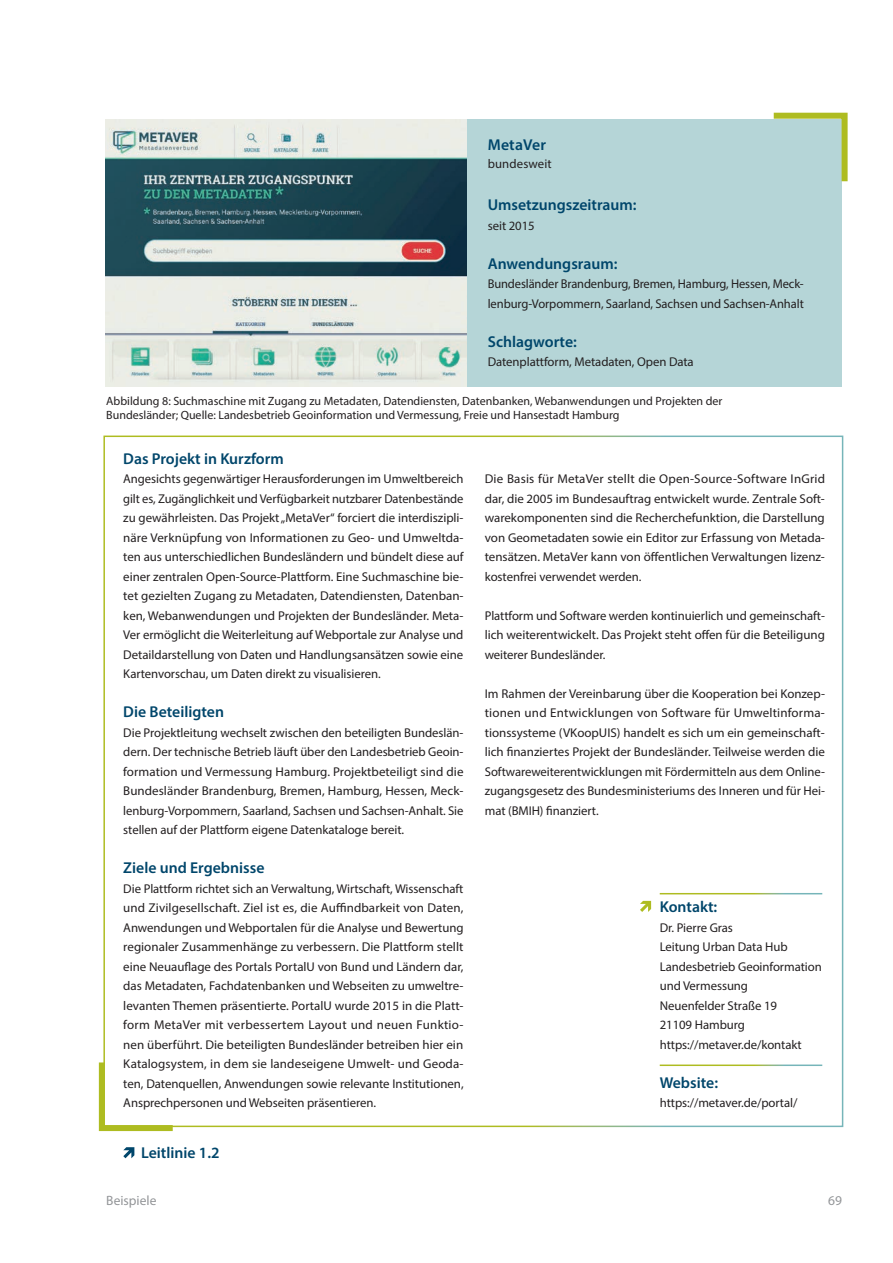
<style>
.page{position:relative;width:893px;height:1263px;background:#fff}
.page>*{position:absolute;margin:0;border:0;box-sizing:border-box;transform-origin:0 0}
.t1{font:600 15.75px "Myriad Pro";color:#00466b}
.t2{font:13.5px "Myriad Pro";color:#939598}
.t3{font:12.75px/19.5px "Myriad Pro";letter-spacing:-.005em;color:#231f20;text-align:justify}
.t4{font:12px/14.4px "Myriad Pro";color:#231f20}
</style>
<div class="page">
<div style="left:466px;top:119px;width:376px;height:268px;background:#b5d5d7"></div>
<svg style="left:773px;top:112px;width:75px;height:70px"></svg>
<svg style="left:98px;top:1056px;width:81px;height:76px"></svg>
<svg style="left:640px;top:901px;width:11px;height:11px"></svg>
<svg style="left:123px;top:1147px;width:11px;height:11px"></svg>
<img style="left:106px;top:119px;width:360px;height:268px">
<p class="t1" style="left:488px;top:135px;width:60px">MetaVer</p>
<p class="t3" style="left:488px;top:154px;width:65px">bundesweit</p>
<p class="t1" style="left:488px;top:195px;width:150px">Umsetzungszeitraum:</p>
<p class="t3" style="left:488px;top:215px;width:48px">seit 2015</p>
<p class="t1" style="left:488px;top:253px;width:131px">Anwendungsraum:</p>
<p class="t3" style="left:488px;top:274px;width:318px">Bundesländer Brandenburg, Bremen, Hamburg, Hessen, Meck&shy;lenburg-Vorpommern, Saarland, Sachsen und Sachsen-Anhalt</p>
<p class="t1" style="left:488px;top:331px;width:91px">Schlagworte:</p>
<p class="t3" style="left:488px;top:352px;width:207px">Datenplattform, Metadaten, Open Data</p>
<p class="t4" style="left:106px;top:394px;width:618px">Abbildung 8: Suchmaschine mit Zugang zu Metadaten, Datendiensten, Datenbanken, Webanwendungen und Projekten der<br>Bundesländer; Quelle: Landesbetrieb Geoinformation und Vermessung, Freie und Hansestadt Hamburg</p>
<p class="t1" style="left:123px;top:448px;width:162px">Das Projekt in Kurzform</p>
<p class="t3" style="left:123px;top:469px;width:342px">Angesichts gegenwärtiger Herausforderungen im Umweltbereich gilt es, Zugänglichkeit und Verfügbarkeit nutzbarer Datenbestände zu gewährleisten. Das Projekt „MetaVer“ forciert die interdiszipli&shy;näre Verknüpfung von Informationen zu Geo- und Umweltda&shy;ten aus unterschiedlichen Bundesländern und bündelt diese auf einer zentralen Open-Source-Plattform. Eine Suchmaschine bie&shy;tet gezielten Zugang zu Metadaten, Datendiensten, Datenban&shy;ken, Webanwendungen und Projekten der Bundesländer. Meta-Ver ermöglicht die Weiterleitung auf Webportale zur Analyse und Detaildarstellung von Daten und Handlungsansätzen sowie eine Kartenvorschau, um Daten direkt zu visualisieren.</p>
<p class="t1" style="left:123px;top:702px;width:102px">Die Beteiligten</p>
<p class="t3" style="left:123px;top:722px;width:342px">Die Projektleitung wechselt zwischen den beteiligten Bundeslän&shy;dern. Der technische Betrieb läuft über den Landesbetrieb Geoin&shy;formation und Vermessung Hamburg. Projektbeteiligt sind die Bundesländer Brandenburg, Bremen, Hamburg, Hessen, Meck&shy;lenburg-Vorpommern, Saarland, Sachsen und Sachsen-Anhalt. Sie stellen auf der Plattform eigene Datenkataloge bereit.</p>
<p class="t1" style="left:123px;top:858px;width:143px">Ziele und Ergebnisse</p>
<p class="t3" style="left:123px;top:878px;width:342px">Die Plattform richtet sich an Verwaltung, Wirtschaft, Wissenschaft und Zivilgesellschaft. Ziel ist es, die Auffindbarkeit von Daten, Anwendungen und Webportalen für die Analyse und Bewertung regionaler Zusammenhänge zu verbessern. Die Plattform stellt eine Neuauflage des Portals PortalU von Bund und Ländern dar, das Metadaten, Fachdatenbanken und Webseiten zu umweltre&shy;levanten Themen präsentierte. PortalU wurde 2015 in die Platt&shy;form MetaVer mit verbessertem Layout und neuen Funktio&shy;nen überführt. Die beteiligten Bundesländer betreiben hier ein Katalogsystem, in dem sie landeseigene Umwelt- und Geoda&shy;ten, Datenquellen, Anwendungen sowie relevante Institutionen, Ansprechpersonen und Webseiten präsentieren.</p>
<p class="t1" style="left:141px;top:1143px;width:80px">Leitlinie 1.2</p>
<p class="t3" style="left:485px;top:469px;width:342px">Die Basis für MetaVer stellt die Open-Source-Software InGrid dar, die 2005 im Bundesauftrag entwickelt wurde. Zentrale Soft&shy;warekomponenten sind die Recherchefunktion, die Darstellung von Geometadaten sowie ein Editor zur Erfassung von Metada&shy;tensätzen. MetaVer kann von öffentlichen Verwaltungen lizenz&shy;kostenfrei verwendet werden.</p>
<p class="t3" style="left:485px;top:605px;width:342px">Plattform und Software werden kontinuierlich und gemeinschaft&shy;lich weiterentwickelt. Das Projekt steht offen für die Beteiligung weiterer Bundesländer.</p>
<p class="t3" style="left:485px;top:683px;width:342px">Im Rahmen der Vereinbarung über die Kooperation bei Konzep&shy;tionen und Entwicklungen von Software für Umweltinforma&shy;tionssysteme (VKoopUIS) handelt es sich um ein gemeinschaft&shy;lich finanziertes Projekt der Bundesländer. Teilweise werden die Softwareweiterentwicklungen mit Fördermitteln aus dem Online&shy;zugangsgesetz des Bundesministeriums des Inneren und für Hei&shy;mat (BMIH) finanziert.</p>
<p class="t1" style="left:660px;top:897px;width:59px">Kontakt:</p>
<p class="t3" style="left:660px;top:917px;width:164px;text-align:left">Dr. Pierre Gras<br>Leitung Urban Data Hub<br>Landesbetrieb Geoinformation und Vermessung<br>Neuenfelder Straße 19<br>21109 Hamburg https://metaver.de/kontakt</p>
<p class="t1" style="left:660px;top:1072px;width:60px">Website:</p>
<p class="t3" style="left:660px;top:1093px;width:139px">https://metaver.de/portal/</p>
<p class="t2" style="left:106px;top:1192px;width:52px">Beispiele</p>
<p class="t2" style="left:828px;top:1192px;width:15px">69</p>
</div>
